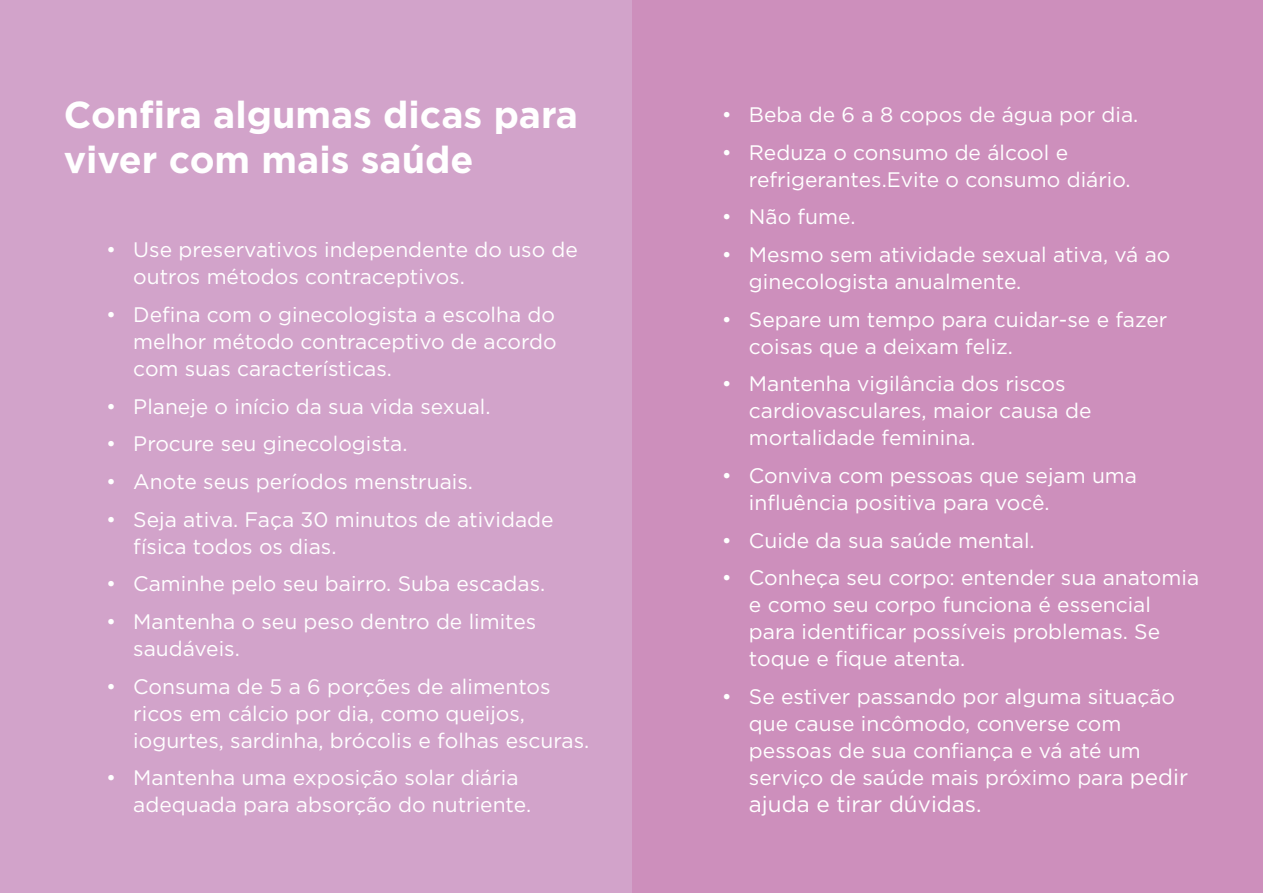
<style>
.page{position:relative;width:1263px;height:893px;background:#d2a3ca}
.page>*{position:absolute;margin:0;border:0;box-sizing:border-box;transform-origin:0 0}
.t1{font:700 37.5px/45px "Gotham";color:#fff}
.t2{font:22.5px "Gotham";color:#fff}
.t3{font:21px/27px "Gotham";color:#fff}
.s1{font-size:22.5px}
</style>
<div class="page">
<div style="left:632px;top:0;width:631px;height:893px;background:#cd8fbc"></div>
<h1 class="t1" style="left:64px;top:92px;width:516px">Confira algumas dicas para viver com mais saúde</h1>
<p class="t3" style="left:133px;top:236px;width:446px;text-indent:-27px">• Use preservativos independente do uso de outros métodos contraceptivos.</p>
<p class="t3" style="left:133px;top:301px;width:425px;text-align:justify;text-indent:-27px">• Defina com o ginecologista a escolha do melhor método contraceptivo de acordo com suas características.</p>
<p class="t3" style="left:106px;top:392px;width:386px">• Planeje o início da sua vida sexual.</p>
<p class="t3" style="left:106px;top:430px;width:303px">• Procure seu ginecologista.</p>
<p class="t3" style="left:106px;top:468px;width:368px">• Anote seus períodos menstruais.</p>
<p class="t3" style="left:133px;top:505px;width:422px;text-indent:-27px">• Seja ativa. Faça 30 minutos de atividade física todos os dias.</p>
<p class="t3" style="left:106px;top:570px;width:440px">• Caminhe pelo seu bairro. Suba escadas.</p>
<p class="t3" style="left:133px;top:607px;width:404px;text-indent:-27px">• Mantenha o seu peso dentro de limites saudáveis.</p>
<p class="t3" style="left:133px;top:672px;width:457px;text-indent:-27px">• Consuma de 5 a 6 porções de alimentos ricos em cálcio por dia, como queijos, iogurtes, sardinha, brócolis e folhas escuras.</p>
<p class="t3" style="left:133px;top:764px;width:399px;text-indent:-27px">• Mantenha uma exposição solar diária adequada para absorção do nutriente.</p>
<p class="t3" style="left:722px;top:101px;width:418px">• Beba de 6 a 8 copos de água por dia.</p>
<p class="t3" style="left:749px;top:138px;width:383px;text-indent:-27px">• Reduza o consumo de álcool e refrigerantes.Evite o consumo diário.</p>
<p class="t3" style="left:722px;top:203px;width:135px">• Não fume.</p>
<p class="t3" style="left:749px;top:241px;width:423px;text-indent:-27px">• Mesmo sem atividade sexual ativa, vá ao ginecologista anualmente.</p>
<p class="t3" style="left:749px;top:305px;width:420px;text-indent:-27px">• Separe um tempo para cuidar-se e fazer coisas que a deixam feliz.</p>
<p class="t3" style="left:749px;top:370px;width:344px;text-indent:-27px">• Mantenha vigilância dos riscos cardiovasculares, maior causa de mortalidade feminina.</p>
<p class="t3" style="left:749px;top:462px;width:390px;text-indent:-27px">• Conviva com pessoas que sejam uma influência positiva para você.</p>
<p class="t3" style="left:722px;top:526px;width:314px">• Cuide da sua saúde mental.</p>
<p class="t3" style="left:749px;top:564px;width:452px;text-indent:-27px">• Conheça seu corpo: entender sua anatomia e como seu corpo funciona é essencial para identificar possíveis problemas. Se toque e fique atenta.</p>
<p class="t3" style="left:749px;top:682px;width:441px;text-indent:-27px">• Se estiver passando por alguma situação que cause incômodo, converse com pessoas de sua confiança e vá até um serviço de saúde mais próximo para <span class="s1">pedir</span></p>
<p class="t2" style="left:749px;top:789px;width:234px">ajuda e tirar dúvidas.</p>
</div>
